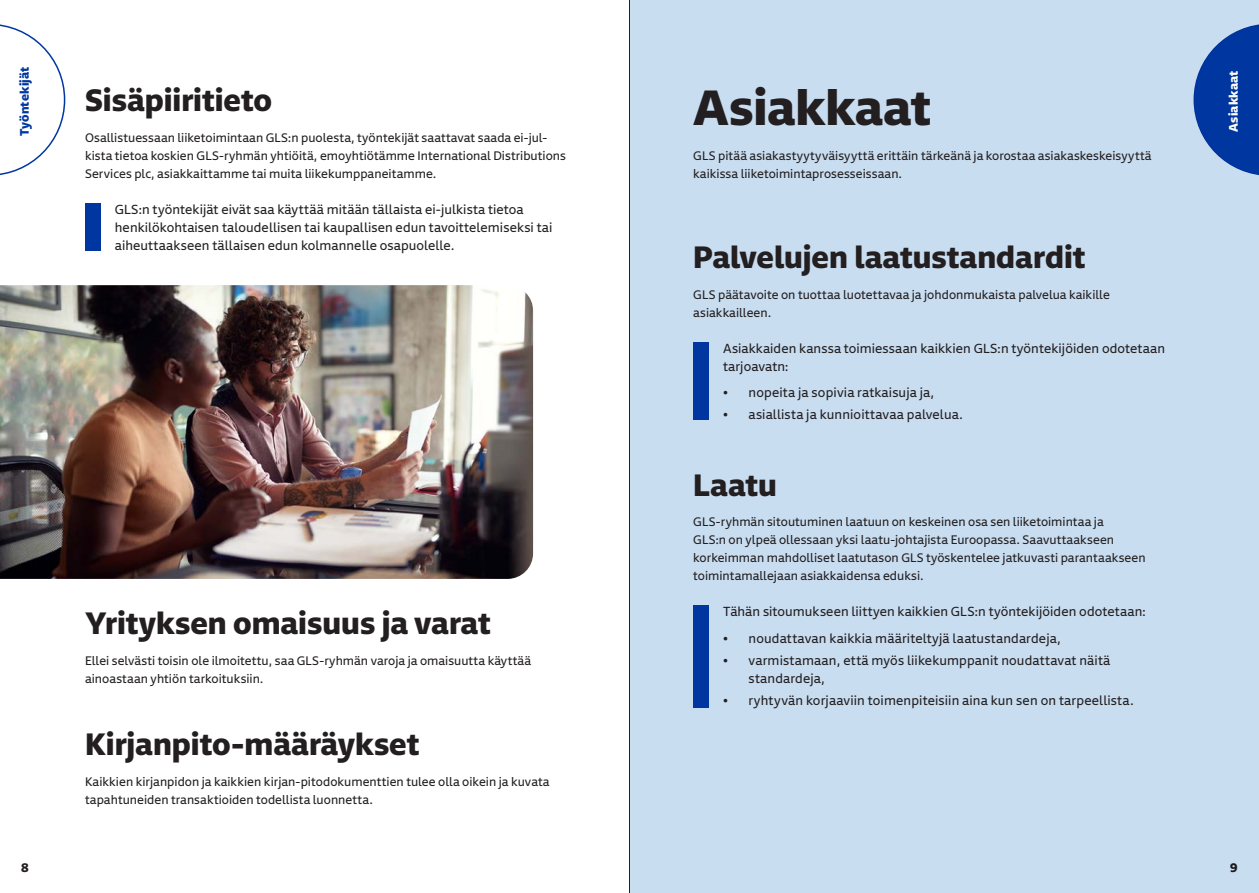
<style>
.page{position:relative;width:1259px;height:893px;background:#fff}
.page>*{position:absolute;margin:0;border:0;box-sizing:border-box;transform-origin:0 0}
.t1{font:700 48px "Newson";color:#231f20}
.t2{font:700 30px "Newson";color:#231f20}
.t3{font:12.75px/18px "Newson GLSDTP";letter-spacing:.01em;color:#231f20}
.t4{font:12px/18px "Newson GLSDTP";letter-spacing:.005em;color:#231f20}
.t5{font:700 12px "Newson";letter-spacing:.015em;color:#0036a0}
.t6{font:700 12px "Newson";letter-spacing:.02em;color:#fff}
.t7{font:700 12px "Newson";color:#231f20}
.t8{font:700 12px "Newson GLSDTP";color:#231f20}
</style>
<div class="page">
<svg style="left:0;top:24px;width:66px;height:151px"></svg>
<div style="left:629px;top:0;width:630px;height:893px;background:#c9ddf1"></div>
<img style="left:0;top:285px;width:533px;height:294px">
<svg style="left:1193px;top:24px;width:66px;height:151px"></svg>
<div style="left:85px;top:204px;width:16px;height:47px;background:#0036a0"></div>
<div style="left:693px;top:342px;width:16px;height:77px;background:#0036a0"></div>
<div style="left:693px;top:606px;width:16px;height:102px;background:#0036a0"></div>
<hr style="left:629px;top:0;width:1px;height:893px;background:#231f20">
<p class="t5" style="left:13px;top:136px;width:70px;rotate:-90deg">Työntekijät</p>
<p class="t6" style="left:1222px;top:132px;width:63px;rotate:-90deg">Asiakkaat</p>
<h1 class="t1" style="left:693px;top:63px;width:239px">Asiakkaat</h1>
<p class="t4" style="left:693px;top:145px;width:460px">GLS pitää asiakastyytyväisyyttä erittäin tärkeänä ja korostaa asiakaskeskeisyyttä kaikissa liiketoimintaprosesseissaan.</p>
<h2 class="t2" style="left:85px;top:73px;width:189px">Sisäpiiritieto</h2>
<p class="t4" style="left:85px;top:127px;width:482px">Osallistuessaan liiketoimintaan GLS:n puolesta, työntekijät saattavat saada ei-jul&shy;kista tietoa koskien GLS-ryhmän yhtiöitä, emoyhtiötämme International Distributions<br>Services plc, asiakkaittamme tai muita liikekumppaneitamme.</p>
<p class="t3" style="left:115px;top:199px;width:439px">GLS:n työntekijät eivät saa käyttää mitään tällaista ei-julkista tietoa henkilökohtaisen taloudellisen tai kaupallisen edun tavoittelemiseksi tai aiheuttaakseen tällaisen edun kolmannelle osapuolelle.</p>
<h2 class="t2" style="left:693px;top:229px;width:393px">Palvelujen laatustandardit</h2>
<p class="t4" style="left:693px;top:284px;width:418px">GLS päätavoite on tuottaa luotettavaa ja johdonmukaista palvelua kaikille asiakkailleen.</p>
<p class="t3" style="left:723px;top:337px;width:443px">Asiakkaiden kanssa toimiessaan kaikkien GLS:n työntekijöiden odotetaan tarjoavatn:</p>
<p class="t3" style="left:723px;top:382px;width:213px">• nopeita ja sopivia ratkaisuja ja,</p>
<p class="t3" style="left:723px;top:404px;width:241px">• asiallista ja kunnioittavaa palvelua.</p>
<h2 class="t2" style="left:85px;top:595px;width:407px">Yrityksen omaisuus ja varat</h2>
<p class="t4" style="left:85px;top:650px;width:447px">Ellei selvästi toisin ole ilmoitettu, saa GLS-ryhmän varoja ja omaisuutta käyttää ainoastaan yhtiön tarkoituksiin.</p>
<h2 class="t2" style="left:85px;top:716px;width:336px">Kirjanpito-määräykset</h2>
<p class="t4" style="left:85px;top:771px;width:466px">Kaikkien kirjanpidon ja kaikkien kirjan-pitodokumenttien tulee olla oikein ja kuvata tapahtuneiden transaktioiden todellista luonnetta.</p>
<h2 class="t2" style="left:693px;top:457px;width:85px">Laatu</h2>
<p class="t4" style="left:693px;top:511px;width:454px">GLS-ryhmän sitoutuminen laatuun on keskeinen osa sen liiketoimintaa ja<br>GLS:n on ylpeä ollessaan yksi laatu-johtajista Euroopassa. Saavuttaakseen korkeimman mahdolliset laatutason GLS työskentelee jatkuvasti parantaakseen toimintamallejaan asiakkaidensa eduksi.</p>
<p class="t3" style="left:723px;top:601px;width:424px">Tähän sitoumukseen liittyen kaikkien GLS:n työntekijöiden odotetaan:</p>
<p class="t3" style="left:723px;top:627px;width:339px">• noudattavan kaikkia määriteltyjä laatustandardeja,</p>
<p class="t3" style="left:748px;top:650px;width:363px;text-indent:-26px">• varmistamaan, että myös liikekumppanit noudattavat näitä standardeja,</p>
<p class="t3" style="left:723px;top:690px;width:412px">• ryhtyvän korjaaviin toimenpiteisiin aina kun sen on tarpeellista.</p>
<p class="t7" style="left:21px;top:857px;width:9px">8</p>
<p class="t8" style="left:1230px;top:857px;width:9px">9</p>
</div>
